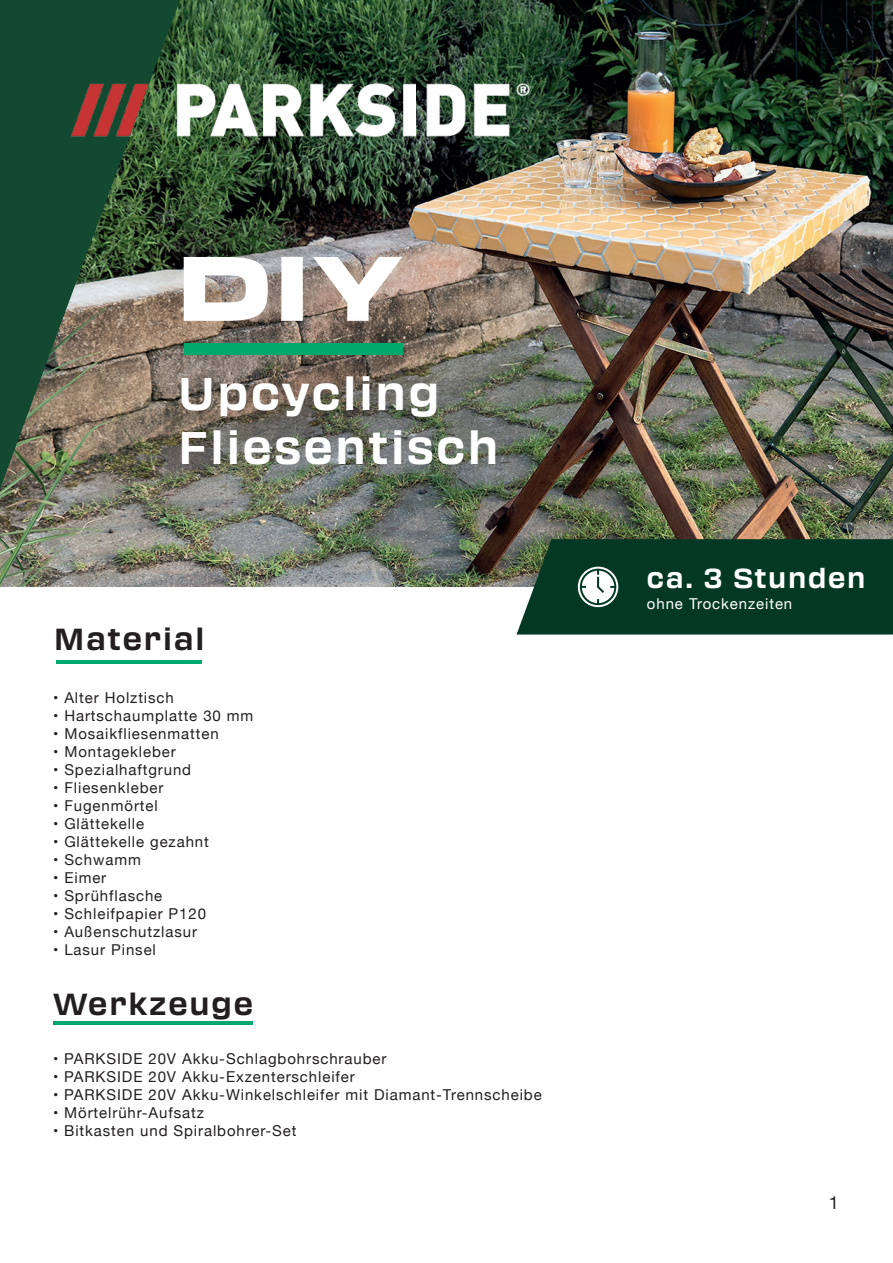
<style>
.page{position:relative;width:893px;height:1263px;background:#fff}
.page>*{position:absolute;margin:0;border:0;box-sizing:border-box;transform-origin:0 0}
.t1{font:900 expanded 90px "Transducer";color:#fff}
.t2{font:700 45px/54px "Transducer";letter-spacing:.06em;color:#fff}
.t3{font:700 30px "Transducer";letter-spacing:.06em;color:#231f20}
.t4{font:700 27px "Transducer";letter-spacing:.06em;color:#fff}
.t5{font:18px "Helvetica Neue";color:#231f20}
.t6{font:15px "Helvetica Neue";letter-spacing:.06em;color:#231f20}
.t7{font:15px "Helvetica Neue";letter-spacing:.06em;color:#fff}
</style>
<div class="page">
<img style="left:0;top:0;width:893px;height:587px">
<svg style="left:0;top:0;width:180px;height:489px;background:#34573f"></svg>
<img style="left:64px;top:68px;width:474px;height:85px">
<div style="left:106px;top:179px;width:363px;height:220px;background:#311405;opacity:.3"></div>
<div style="left:104px;top:303px;width:465px;height:239px;background:#2e1104;opacity:.3"></div>
<div style="left:184px;top:343px;width:219px;height:11px;background:#00a86d"></div>
<hr style="left:57px;top:660px;width:145px;height:4px;background:#00a86d">
<svg style="left:517px;top:539px;width:376px;height:95px;background:#10412e"></svg>
<hr style="left:53px;top:1021px;width:199px;height:4px;background:#00a86d">
<h1 class="t1" style="left:179px;top:218px;width:225px">DIY</h1>
<h2 class="t2" style="left:179px;top:364px;width:321px">Upcycling<br>Fliesentisch</h2>
<h3 class="t3" style="left:54px;top:618px;width:152px">Material</h3>
<p class="t6" style="left:53px;top:687px;width:122px">• Alter Holztisch</p>
<p class="t6" style="left:53px;top:705px;width:202px">• Hartschaumplatte 30 mm</p>
<p class="t6" style="left:53px;top:723px;width:167px">• Mosaikfliesenmatten</p>
<p class="t6" style="left:53px;top:741px;width:124px">• Montagekleber</p>
<p class="t6" style="left:53px;top:759px;width:140px">• Spezialhaftgrund</p>
<p class="t6" style="left:53px;top:777px;width:112px">• Fliesenkleber</p>
<p class="t6" style="left:53px;top:795px;width:106px">• Fugenmörtel</p>
<p class="t6" style="left:53px;top:813px;width:93px">• Glättekelle</p>
<p class="t6" style="left:53px;top:831px;width:157px">• Glättekelle gezahnt</p>
<p class="t6" style="left:53px;top:849px;width:89px">• Schwamm</p>
<p class="t6" style="left:53px;top:867px;width:55px">• Eimer</p>
<p class="t6" style="left:53px;top:885px;width:111px">• Sprühflasche</p>
<p class="t6" style="left:53px;top:903px;width:154px">• Schleifpapier P120</p>
<p class="t6" style="left:53px;top:921px;width:145px">• Außenschutzlasur</p>
<p class="t6" style="left:53px;top:939px;width:104px">• Lasur Pinsel</p>
<h3 class="t3" style="left:53px;top:982px;width:202px">Werkzeuge</h3>
<p class="t6" style="left:53px;top:1047px;width:335px">• PARKSIDE 20V Akku-Schlagbohrschrauber</p>
<p class="t6" style="left:53px;top:1065px;width:303px">• PARKSIDE 20V Akku-Exzenterschleifer</p>
<p class="t6" style="left:53px;top:1083px;width:490px">• PARKSIDE 20V Akku-Winkelschleifer mit Diamant-Trennscheibe</p>
<p class="t6" style="left:53px;top:1101px;width:152px">• Mörtelrühr-Aufsatz</p>
<p class="t6" style="left:53px;top:1119px;width:245px">• Bitkasten und Spiralbohrer-Set</p>
<h3 class="t4" style="left:647px;top:559px;width:220px">ca. 3 Stunden</h3>
<p class="t7" style="left:647px;top:592px;width:147px">ohne Trockenzeiten</p>
<p class="t5" style="left:829px;top:1189px;width:12px">1</p>
</div>
